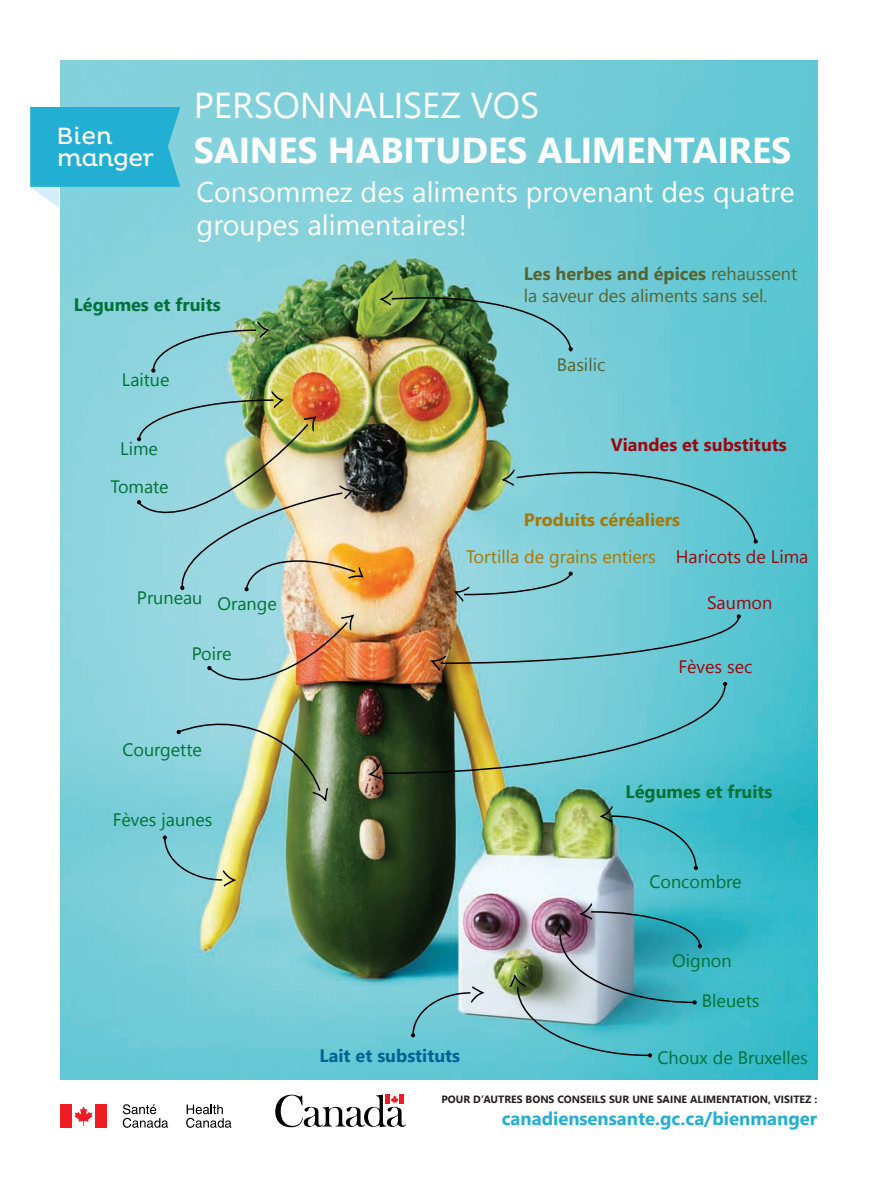
<style>
.page{position:relative;width:878px;height:1188px;background:#fff}
.page>*{position:absolute;margin:0;border:0;box-sizing:border-box;transform-origin:0 0}
.t1{font:700 36px "Segoe UI";color:#fff}
.t2{font:36px "Segoe UI";color:#fff}
.t3{font:28.5px/33px "Segoe UI";color:#fff}
.t4{font:24px/22px "Pluto";letter-spacing:-.03em;color:#fff}
.t5{font:700 18.45px "Segoe UI";color:#23afd4}
.t6{font:18px "Segoe UI";color:#007236}
.t7{font:18px/21.6px "Segoe UI";color:#566432}
.t8{font:700 18px "Segoe UI";color:#007236}
.t9{font:18px "Segoe UI";color:#9d070d}
.t10{font:18px "Segoe UI";color:#a57903}
.t11{font:700 18px "Segoe UI";color:#9d070d}
.t12{font:700 18px "Segoe UI";color:#a57903}
.t13{font:700 18px "Segoe UI";color:#006494}
.t14{font:700 10.5px "Segoe UI";color:#231f20}
.s1{font-family:"Myriad Pro";font-size:37.35px}
.s2{font-family:"Myriad Pro";font-size:37.5px}
.s3{font-weight:700}
.s4{font-family:"Myriad Pro";font-size:10.95px}
</style>
<div class="page">
<img style="left:61px;top:61px;width:756px;height:1019px">
<svg style="left:275px;top:1095px;width:131px;height:32px"></svg>
<svg style="left:30px;top:107px;width:150px;height:101px;background:#3eb8d7"></svg>
<div style="left:60px;top:1104px;width:12px;height:24px;background:#ee1d23"></div>
<div style="left:96px;top:1104px;width:11px;height:24px;background:#ee1d23"></div>
<svg style="left:75px;top:1107px;width:18px;height:19px"></svg>
<svg style="left:123px;top:1104px;width:45px;height:24px"></svg>
<svg style="left:186px;top:1105px;width:45px;height:23px"></svg>
<svg style="left:177px;top:710px;width:153px;height:93px;background:#99c1ab"></svg>
<img style="left:207px;top:613px;width:148px;height:82px">
<img style="left:137px;top:389px;width:228px;height:203px">
<img style="left:151px;top:320px;width:120px;height:53px">
<svg style="left:452px;top:571px;width:120px;height:32px;background:#85c4cc"></svg>
<img style="left:598px;top:805px;width:100px;height:65px">
<svg style="left:411px;top:985px;width:75px;height:52px;background:#83c8d2"></svg>
<svg style="left:500px;top:460px;width:257px;height:85px;background:#71c7d1"></svg>
<svg style="left:367px;top:682px;width:360px;height:99px;background:#649f99"></svg>
<svg style="left:429px;top:614px;width:311px;height:58px;background:#7abdc0"></svg>
<img style="left:508px;top:902px;width:194px;height:155px">
<svg style="left:163px;top:835px;width:75px;height:53px;background:#96cdc1"></svg>
<img style="left:378px;top:289px;width:195px;height:64px">
<p class="t4" style="left:57px;top:125px;width:99px">Bien manger</p>
<p class="t2" style="left:194px;top:80px;width:347px">PERSONNAL<span class="s1">I</span>SEZ VOS</p>
<p class="t1" style="left:194px;top:125px;width:599px">SA<span class="s2">I</span>NES HAB<span class="s2">I</span>TUDES AL<span class="s2">I</span>MENTA<span class="s2">I</span>RES</p>
<p class="t3" style="left:196px;top:174px;width:599px">Consommez des aliments provenant des quatre groupes alimentaires!</p>
<p class="t8" style="left:74px;top:292px;width:148px">Légumes et fruits</p>
<p class="t6" style="left:122px;top:367px;width:49px">Laitue</p>
<p class="t6" style="left:120px;top:436px;width:39px">Lime</p>
<p class="t6" style="left:110px;top:474px;width:60px">Tomate</p>
<p class="t6" style="left:137px;top:585px;width:67px">Pruneau</p>
<p class="t6" style="left:217px;top:591px;width:61px">Orange</p>
<p class="t6" style="left:192px;top:642px;width:41px">Poire</p>
<p class="t6" style="left:122px;top:737px;width:81px">Courgette</p>
<p class="t6" style="left:113px;top:807px;width:101px">Fèves jaunes</p>
<p class="t7" style="left:523px;top:262px;width:275px"><span class="s3">Les herbes and épices</span> rehaussent la saveur des aliments sans sel.</p>
<p class="t7" style="left:557px;top:353px;width:50px">Basilic</p>
<p class="t11" style="left:610px;top:431px;width:177px">Viandes et substituts</p>
<p class="t12" style="left:523px;top:507px;width:158px">Produits céréaliers</p>
<p class="t10" style="left:466px;top:544px;width:191px">Tortilla de grains entiers</p>
<p class="t9" style="left:675px;top:544px;width:134px">Haricots de Lima</p>
<p class="t9" style="left:707px;top:590px;width:67px">Saumon</p>
<p class="t9" style="left:678px;top:654px;width:76px">Fèves sec</p>
<p class="t8" style="left:625px;top:779px;width:148px">Légumes et fruits</p>
<p class="t6" style="left:649px;top:869px;width:94px">Concombre</p>
<p class="t13" style="left:319px;top:1043px;width:142px">Lait et substituts</p>
<p class="t6" style="left:672px;top:948px;width:61px">Oignon</p>
<p class="t6" style="left:702px;top:988px;width:59px">Bleuets</p>
<p class="t6" style="left:657px;top:1045px;width:152px">Choux de Bruxelles</p>
<p class="t14" style="left:441px;top:1092px;width:377px">POUR D’AUTRES BONS CONSE<span class="s4">I</span>LS SUR UNE SA<span class="s4">I</span>NE AL<span class="s4">I</span>MENTAT<span class="s4">I</span>ON, V<span class="s4">I</span>S<span class="s4">I</span>TEZ :</p>
<p class="t5" style="left:501px;top:1105px;width:317px">canadiensensante.gc.ca/bienmanger</p>
</div>
